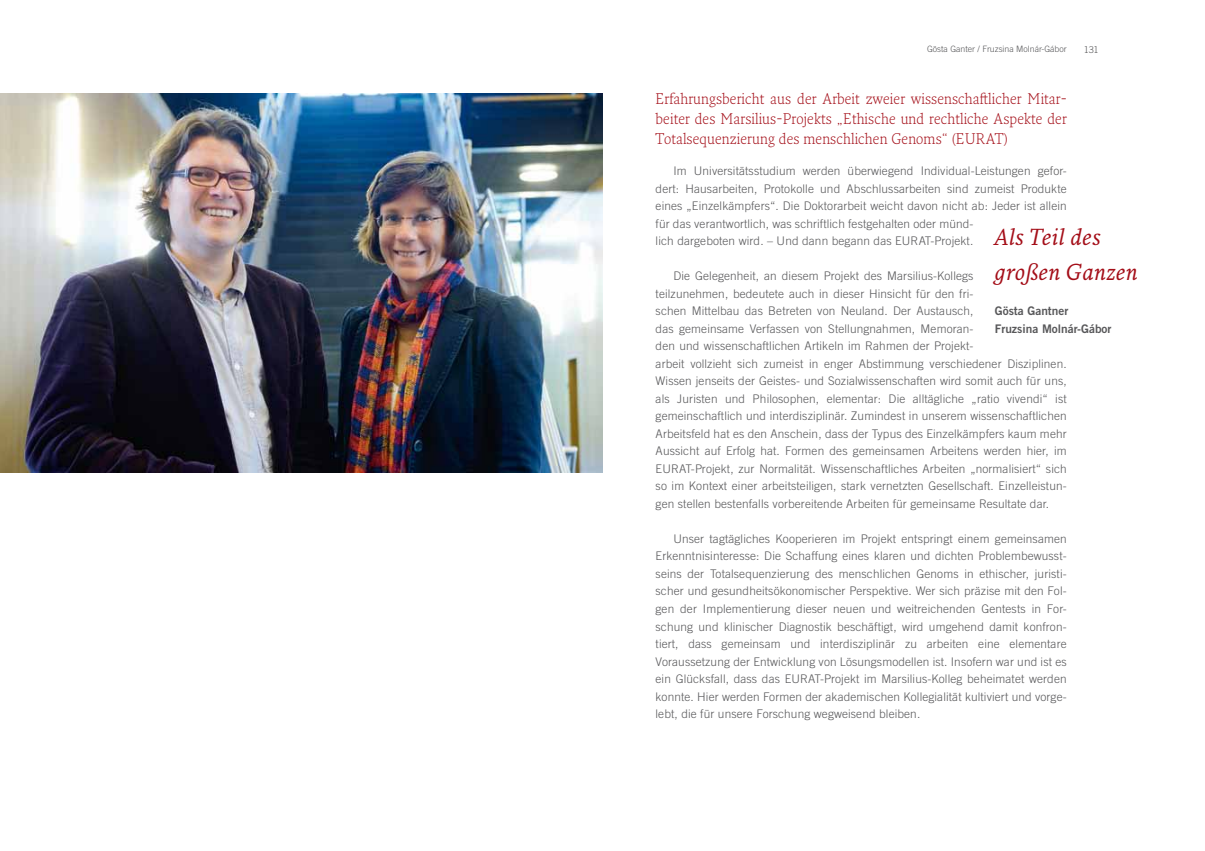
<style>
.page{position:relative;width:1205px;height:851px;background:#fff}
.page>*{position:absolute;margin:0;border:0;box-sizing:border-box;transform-origin:0 0}
.t1{font:italic 22.5px/35px "Fresco Pro";color:#a40e18}
.t2{font:300 15px/20px "Fresco Pro";letter-spacing:.01em;color:#a40e18;text-align:justify}
.t3{font:300 11.88px/17.5px "Trade Gothic";letter-spacing:.01em;color:#58585a}
.t4{font:11.88px/17.5px "Trade Gothic Bold Two";color:#58585a}
.t5{font:300 9.38px "Trade Gothic";color:#58585a}
.t6{font:300 8.75px "Trade Gothic";color:#58585a}
</style>
<div class="page">
<img style="left:0;top:93px;width:602px;height:380px">
<p class="t6" style="left:927px;top:44px;width:141px">Gösta Ganter / Fruzsina Molnár-Gábor</p>
<p class="t5" style="left:1083px;top:44px;width:16px">131</p>
<p class="t2" style="left:656px;top:88px;width:413px">Erfahrungsbericht aus der Arbeit zweier wissenschaftlicher Mitar&shy;beiter des Marsilius-Projekts „Ethische und rechtliche Aspekte der Totalsequenzierung des menschlichen Genoms“ (EURAT)</p>
<p class="t3" style="left:656px;top:162px;width:413px;text-indent:18px">I m U niversitätsstudium werden überwiegend I ndividual-Leistungen gefor&shy;dert: Hausarbeiten, Protokolle und Abschlussarbeiten sind zumeist Produkte eines „Einzelkämpfers“. Die Doktorarbeit weicht davon nicht ab: Jeder ist allein für das verantwortlich, was schriftlich festgehalten oder münd-<br>lich dargeboten wird. – U nd dann begann das EU RAT-Projekt.</p>
<p class="t3" style="left:655px;top:267px;width:413px;text-indent:18px">Die Gelegenheit, an diesem Projekt des Marsilius-Kollegs<br>teilzunehmen, bedeutete auch in dieser Hinsicht für den fri-<br>schen Mittelbau das Betreten von Neuland. Der Austausch,<br>das gemeinsame Verfassen von Stellungnahmen, Memoran-<br>den und wissenschaftlichen Artikeln im Rahmen der Projekt-<br>arbeit vollzieht sich zumeist in enger Abstimmung verschiedener Disziplinen.<br>Wissen jenseits der Geistes- und Sozialwissenschaften wird somit auch für uns, als Juristen und Philosophen, elementar: Die alltägliche „ratio vivendi“ ist gemeinschaftlich und interdisziplinär. Zumindest in unserem wissenschaftlichen Arbeitsfeld hat es den Anschein, dass der Typus des Einzelkämpfers kaum mehr Aussicht auf Erfolg hat. Formen des gemeinsamen Arbeitens werden hier, im EU RAT-Projekt, zur Normalität. Wissenschaftliches Arbeiten „normalisiert“ sich so im Kontext einer arbeitsteiligen, stark vernetzten Gesellschaft. Einzelleistun&shy;gen stellen bestenfalls vorbereitende Arbeiten für gemeinsame Resultate dar.</p>
<p class="t3" style="left:655px;top:529px;width:413px;text-align:justify;text-indent:18px">U nser tagtägliches Kooperieren im Projekt entspringt einem gemeinsamen Erkenntnisinteresse: Die Schaffung eines klaren und dichten Problembewusst&shy;seins der Totalsequenzierung des menschlichen Genoms in ethischer, juristi&shy;scher und gesundheitsökonomischer Perspektive. Wer sich präzise mit den Fol&shy;gen der I mplementierung dieser neuen und weitreichenden Gentests in For&shy;schung und klinischer Diagnostik beschäftigt, wird umgehend damit konfron&shy;tiert, dass gemeinsam und interdisziplinär zu arbeiten eine elementare Voraussetzung der Entwicklung von Lösungsmodellen ist. I nsofern war und ist es ein Glücksfall, dass das EU RAT-Projekt im Marsilius-Kolleg beheimatet werden konnte. Hier werden Formen der akademischen Kollegialität kultiviert und vorge&shy;lebt, die für unsere Forschung wegweisend bleiben.</p>
<h1 class="t1" style="left:995px;top:219px;width:145px">Als Teil des großen Ganzen</h1>
<p class="t4" style="left:995px;top:302px;width:118px">Gösta Gantner<br>Fruzsina Molnár-Gábor</p>
</div>
